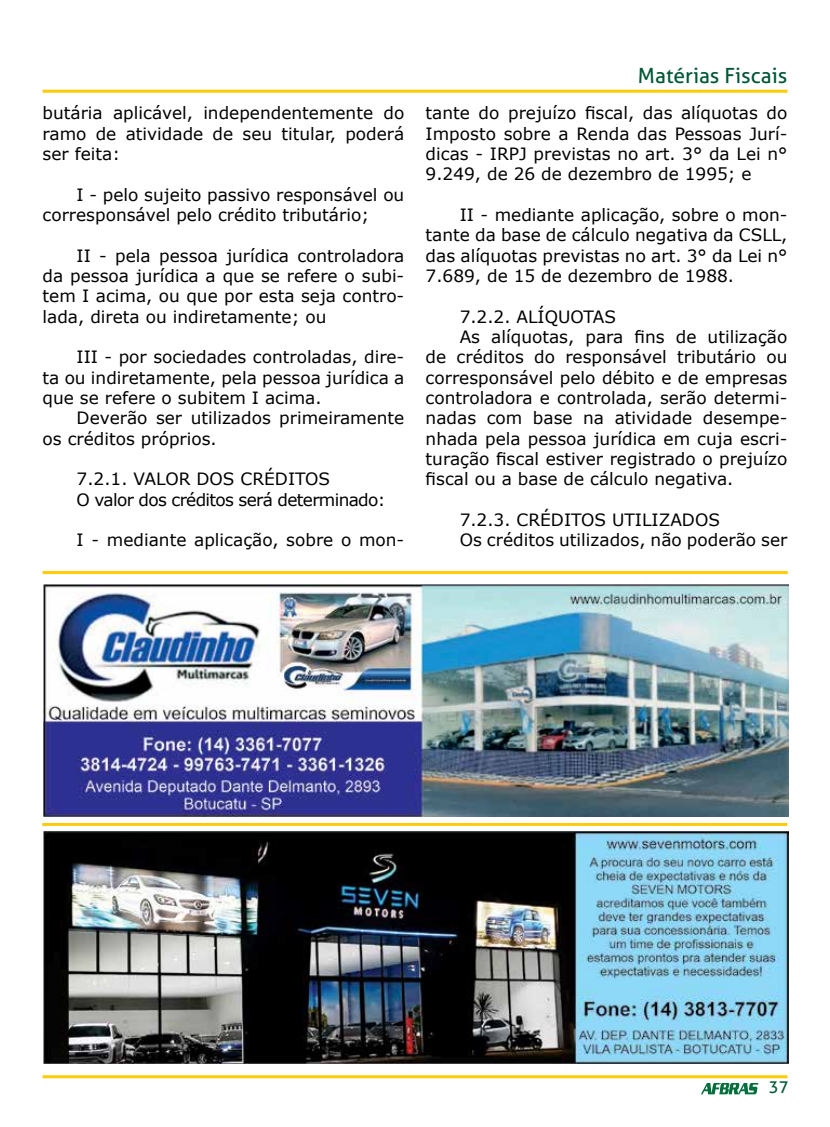
<style>
.page{position:relative;width:830px;height:1127px;background:#fff}
.page>*{position:absolute;margin:0;border:0;box-sizing:border-box;transform-origin:0 0}
.t1{font:21px "Aller";color:#005835}
.t2{font:16.95px/20.4px "Verdana";color:#000;text-align:justify}
.t3{font:16.95px/20.4px "Verdana";letter-spacing:-.04em;color:#000}
.t4{font:16.5px "Aller";color:#005835}
</style>
<div class="page">
<hr style="left:43px;top:90px;width:744px;height:3px;background:#ffcb05">
<hr style="left:43px;top:1075px;width:744px;height:3px;background:#ffcb05">
<svg style="left:701px;top:1083px;width:57px;height:11px"></svg>
<hr style="left:43px;top:571px;width:744px;height:3px;background:#ffcb05">
<hr style="left:42px;top:823px;width:745px;height:3px;background:#ffcb05">
<img style="left:44px;top:831px;width:744px;height:232px">
<img style="left:44px;top:584px;width:744px;height:233px">
<p class="t2" style="left:43px;top:103px;width:363px">butária aplicável, independentemente do ramo de atividade de seu titular, poderá ser feita:</p>
<p class="t2" style="left:43px;top:184px;width:363px;text-indent:34px">I - pelo sujeito passivo responsável ou corresponsável pelo crédito tributário;</p>
<p class="t2" style="left:43px;top:245px;width:363px;text-indent:34px">II - pela pessoa jurídica controladora da pessoa jurídica a que se refere o subi&shy;tem I acima, ou que por esta seja contro&shy;lada, direta ou indiretamente; ou</p>
<p class="t2" style="left:43px;top:347px;width:363px;text-indent:34px">III - por sociedades controladas, dire&shy;ta ou indiretamente, pela pessoa jurídica a que se refere o subitem I acima.</p>
<p class="t2" style="left:43px;top:408px;width:363px;text-indent:34px">Deverão ser utilizados primeiramente os créditos próprios.</p>
<p class="t3" style="left:77px;top:469px;width:310px">7.2.1. VALOR DOS CRÉDITOS<br>O valor dos créditos será determinado:</p>
<p class="t2" style="left:77px;top:530px;width:329px">I - mediante aplicação, sobre o mon-</p>
<p class="t1" style="left:637px;top:63px;width:151px">Matérias Fiscais</p>
<p class="t2" style="left:425px;top:103px;width:363px">tante do prejuízo fiscal, das alíquotas do Imposto sobre a Renda das Pessoas Jurí&shy;dicas - IRPJ previstas no art. 3° da Lei n° 9.249, de 26 de dezembro de 1995; e</p>
<p class="t2" style="left:425px;top:204px;width:363px;text-indent:34px">II - mediante aplicação, sobre o mon&shy;tante da base de cálculo negativa da CSLL, das alíquotas previstas no art. 3° da Lei n° 7.689, de 15 de dezembro de 1988.</p>
<p class="t2" style="left:459px;top:306px;width:158px">7.2.2. ALÍQUOTAS</p>
<p class="t2" style="left:459px;top:326px;width:329px">As alíquotas, para fins de utilização</p>
<p class="t2" style="left:425px;top:347px;width:363px">de créditos do responsável tributário ou</p>
<p class="t2" style="left:425px;top:367px;width:363px">corresponsável pelo débito e de empresas</p>
<p class="t2" style="left:425px;top:387px;width:363px">controladora e controlada, serão determi-</p>
<p class="t2" style="left:425px;top:408px;width:363px">nadas com base na atividade desempe-</p>
<p class="t2" style="left:425px;top:428px;width:363px">nhada pela pessoa jurídica em cuja escri-</p>
<p class="t2" style="left:425px;top:449px;width:363px">turação fiscal estiver registrado o prejuízo</p>
<p class="t2" style="left:425px;top:469px;width:309px">fiscal ou a base de cálculo negativa.</p>
<p class="t2" style="left:459px;top:510px;width:329px">7.2.3. CRÉDITOS UTILIZADOS<br>Os créditos utilizados, não poderão ser</p>
<p class="t4" style="left:768px;top:1076px;width:21px">37</p>
</div>
